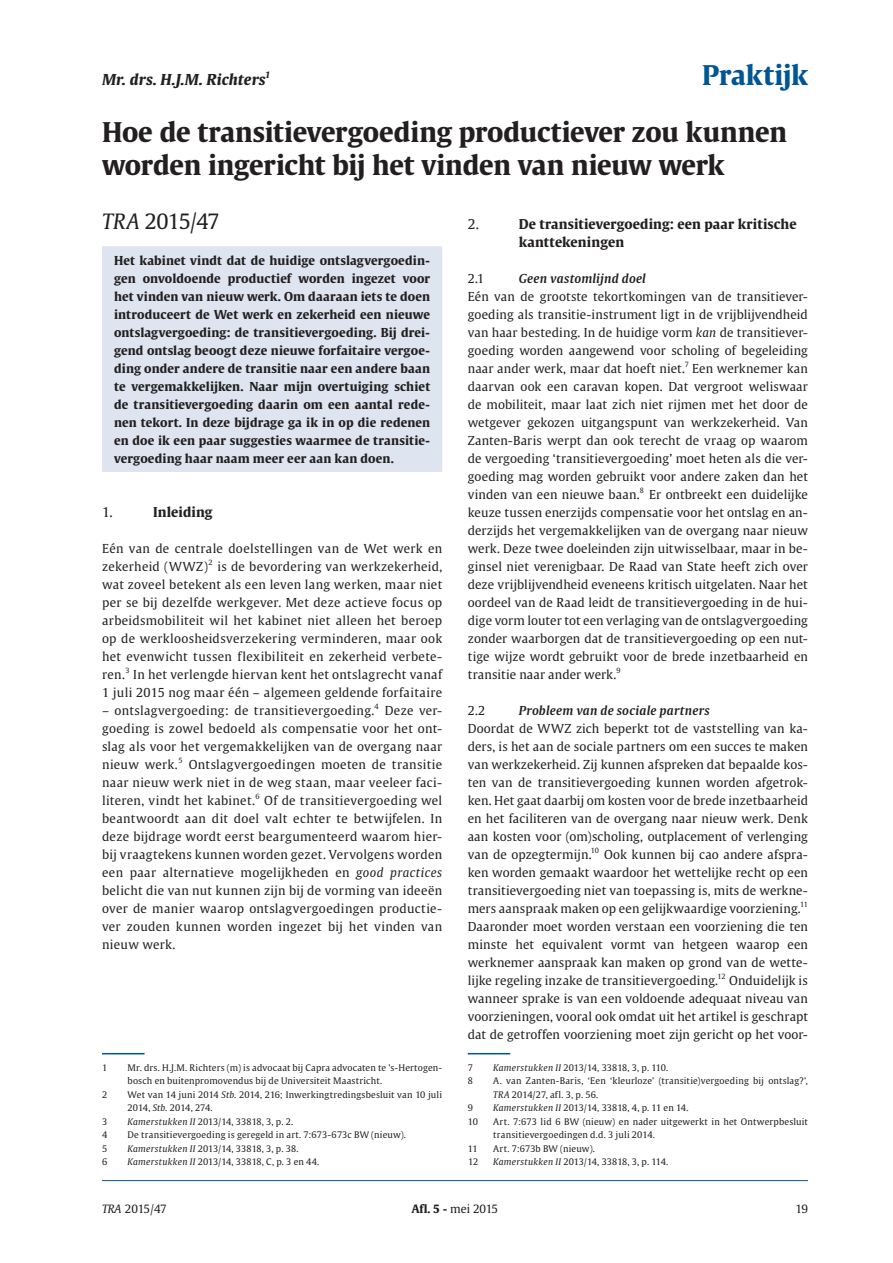
<style>
.page{position:relative;width:893px;height:1263px;background:#fff}
.page>*{position:absolute;margin:0;border:0;box-sizing:border-box;transform-origin:0 0}
.t1{font:27px/33px "Gulliver PP Bold";letter-spacing:-.01em;color:#231f20}
.t2{font:27px "Gulliver PP Bold";letter-spacing:.005em;color:#005595}
.t3{font:21px "Gulliver PP Roman";letter-spacing:-.04em;color:#231f20}
.t4{font:italic 700 15px "Gulliver";letter-spacing:.01em;color:#231f20}
.t5{font:13.5px/18px "Gulliver PP Bold";letter-spacing:.01em;color:#231f20}
.t6{font:13.5px "Gulliver PP Roman";color:#231f20}
.t7{font:12.3px/18px "Gulliver PP Roman";letter-spacing:.02em;color:#231f20;text-align:justify}
.t8{font:12.3px/18px "Gulliver PP Bold";letter-spacing:.015em;color:#231f20;text-align:justify}
.t9{font:italic 700 12.3px "Gulliver PP Semi";letter-spacing:.015em;color:#231f20}
.t10{font:11.4px "Gulliver PP Roman";letter-spacing:-.035em;color:#231f20}
.t11{font:9px/13.5px "Gulliver PP Roman";letter-spacing:.015em;color:#231f20}
.t12{font:9px "Gulliver PP Roman";letter-spacing:-.02em;color:#231f20}
.t13{font:9px "Gulliver PP Roman";letter-spacing:-.01em;color:#231f20}
.t14{font:9px "Gulliver PP Roman";letter-spacing:-.005em;color:#231f20}
.t15{font:italic 700 8.7px "Gulliver";color:#231f20}
.s1{font-family:"Gulliver PP Italic"}
.s2{font-family:"Gulliver PP Bold"}
</style>
<div class="page">
<hr style="left:102px;top:1180px;width:706px;height:1px;background:#005595">
<div style="left:102px;top:246px;width:340px;height:226px;background:#dee5f1"></div>
<hr style="left:102px;top:1053px;width:43px;height:1px;background:#005595">
<hr style="left:468px;top:1053px;width:42px;height:1px;background:#005595">
<p class="t4" style="left:102px;top:73px;width:165px">Mr. drs. H.J.M. Richters</p>
<p class="t15" style="left:265px;top:71px;width:7px">1</p>
<h1 class="t2" style="left:702px;top:64px;width:107px">Praktijk</h1>
<h1 class="t1" style="left:102px;top:118px;width:686px">Hoe de transitievergoeding productiever zou kunnen worden ingericht bij het vinden van nieuw werk</h1>
<h2 class="t3" style="left:102px;top:212px;width:119px"><span class="s1">TRA</span> 2015/47</h2>
<p class="t8" style="left:114px;top:252px;width:318px">Het kabinet vindt dat de huidige ontslagvergoedin&shy;gen onvoldoende productief worden ingezet voor het vinden van nieuw werk. Om daaraan iets te doen introduceert de Wet werk en zekerheid een nieuwe ontslagvergoeding: de transitievergoeding. Bij drei&shy;gend ontslag beoogt deze nieuwe forfaitaire vergoe&shy;ding onder andere de transitie naar een andere baan te vergemakkelijken. Naar mijn overtuiging schiet de transitievergoeding daarin om een aantal rede&shy;nen tekort. In deze bijdrage ga ik in op die redenen en doe ik een paar suggesties waarmee de transitie&shy;vergoeding haar naam meer eer aan kan doen.</p>
<p class="t6" style="left:468px;top:218px;width:13px">2.</p>
<p class="t5" style="left:519px;top:216px;width:279px">De transitievergoeding: een paar kritische kanttekeningen</p>
<p class="t7" style="left:468px;top:270px;width:18px">2.1</p>
<p class="t9" style="left:519px;top:273px;width:129px">Geen vastomlijnd doel</p>
<p class="t7" style="left:468px;top:288px;width:342px">Eén van de grootste tekortkomingen van de transitiever&shy;goeding als transitie-instrument ligt in de vrijblijvendheid van haar besteding. In de huidige vorm <span class="s1">kan</span> de transitiever&shy;goeding worden aangewend voor scholing of begeleiding naar ander werk, maar dat hoeft niet. <sup>7</sup> Een werknemer kan daarvan ook een caravan kopen. Dat vergroot weliswaar de mobiliteit, maar laat zich niet rijmen met het door de wetgever gekozen uitgangspunt van werkzekerheid. Van Zanten-Baris werpt dan ook terecht de vraag op waarom de vergoeding ‘transitievergoeding’ moet heten als die ver&shy;goeding mag worden gebruikt voor andere zaken dan het vinden van een nieuwe baan. <sup>8</sup> Er ontbreekt een duidelijke keuze tussen enerzijds compensatie voor het ontslag en an&shy;derzijds het vergemakkelijken van de overgang naar nieuw werk. Deze twee doeleinden zijn uitwisselbaar, maar in be&shy;ginsel niet verenigbaar. De Raad van State heeft zich over deze vrijblijvendheid eveneens kritisch uitgelaten. Naar het oordeel van de Raad leidt de transitievergoeding in de hui&shy;dige vorm louter tot een verlaging van de ontslagvergoeding zonder waarborgen dat de transitievergoeding op een nut&shy;tige wijze wordt gebruikt voor de brede inzetbaarheid en transitie naar ander werk. <sup>9</sup></p>
<p class="t7" style="left:468px;top:702px;width:19px">2.2</p>
<p class="t9" style="left:519px;top:705px;width:193px">Probleem van de sociale partners</p>
<p class="t7" style="left:468px;top:720px;width:342px">Doordat de WWZ zich beperkt tot de vaststelling van ka&shy;ders, is het aan de sociale partners om een succes te maken van werkzekerheid. Zij kunnen afspreken dat bepaalde kos&shy;ten van de transitievergoeding kunnen worden afgetrok&shy;ken. Het gaat daarbij om kosten voor de brede inzetbaarheid en het faciliteren van de overgang naar nieuw werk. Denk aan kosten voor (om)scholing, outplacement of verlenging van de opzegtermijn. <sup>10</sup> Ook kunnen bij cao andere afspra&shy;ken worden gemaakt waardoor het wettelijke recht op een transitievergoeding niet van toepassing is, mits de werkne&shy;mers aanspraak maken op een gelijkwaardige voorziening. <sup>11<br></sup>Daaronder moet worden verstaan een voorziening die ten minste het equivalent vormt van hetgeen waarop een werknemer aanspraak kan maken op grond van de wette&shy;lijke regeling inzake de transitievergoeding. <sup>12</sup> Onduidelijk is wanneer sprake is van een voldoende adequaat niveau van voorzieningen, vooral ook omdat uit het artikel is geschrapt dat de getroffen voorziening moet zijn gericht op het voor-</p>
<p class="t11" style="left:468px;top:1061px;width:7px">7</p>
<p class="t12" style="left:493px;top:1064px;width:177px"><span class="s1">Kamerstukken II</span> 2013/14, 33818, 3, p. 110.</p>
<p class="t11" style="left:468px;top:1075px;width:7px">8</p>
<p class="t11" style="left:493px;top:1075px;width:316px">A. van Zanten-Baris, ‘Een ‘kleurloze’ (transitie)vergoeding bij ontslag?’,<br><span class="s1">TRA</span> 2014/27 , afl. 3, p. 56.</p>
<p class="t11" style="left:468px;top:1102px;width:7px">9</p>
<p class="t13" style="left:493px;top:1104px;width:197px"><span class="s1">Kamerstukken II</span> 2013/14, 33818, 4 , p. 11 en 14.</p>
<p class="t11" style="left:468px;top:1115px;width:12px">10</p>
<p class="t11" style="left:493px;top:1115px;width:316px">Art. 7:673 lid 6 BW (nieuw) en nader uitgewerkt in het Ontwerpbesluit transitievergoedingen d.d. 3 juli 2014.</p>
<p class="t11" style="left:468px;top:1142px;width:11px">11</p>
<p class="t11" style="left:493px;top:1142px;width:103px">Art. 7:673b BW (nieuw).</p>
<p class="t11" style="left:468px;top:1156px;width:12px">12</p>
<p class="t12" style="left:493px;top:1158px;width:177px"><span class="s1">Kamerstukken II</span> 2013/14, 33818, 3, p. 114.</p>
<p class="t6" style="left:102px;top:506px;width:12px">1.</p>
<p class="t5" style="left:153px;top:504px;width:61px">Inleiding</p>
<p class="t7" style="left:102px;top:540px;width:342px">Eén van de centrale doelstellingen van de Wet werk en zekerheid (WWZ) <sup>2</sup> is de bevordering van werkzekerheid, wat zoveel betekent als een leven lang werken, maar niet per se bij dezelfde werkgever. Met deze actieve focus op arbeidsmobiliteit wil het kabinet niet alleen het beroep op de werkloosheidsverzekering verminderen, maar ook het evenwicht tussen flexibiliteit en zekerheid verbete&shy;ren. <sup>3</sup> In het verlengde hiervan kent het ontslagrecht vanaf 1 juli 2015 nog maar één – algemeen geldende forfaitaire</p>
<p class="t7" style="left:102px;top:702px;width:278px">– ontslagvergoeding: de transitievergoeding. <sup>4</sup></p>
<p class="t7" style="left:102px;top:702px;width:342px;text-indent:283px">Deze ver&shy;goeding is zowel bedoeld als compensatie voor het ont&shy;slag als voor het vergemakkelijken van de overgang naar nieuw werk. <sup>5</sup></p>
<p class="t7" style="left:102px;top:756px;width:342px;text-indent:87px">Ontslagvergoedingen moeten de transitie naar nieuw werk niet in de weg staan, maar veeleer faci&shy;literen, vindt het kabinet. <sup>6</sup> Of de transitievergoeding wel beantwoordt aan dit doel valt echter te betwijfelen. In deze bijdrage wordt eerst beargumenteerd waarom hier&shy;bij vraagtekens kunnen worden gezet. Vervolgens worden een paar alternatieve mogelijkheden en <span class="s1">good practices </span>belicht die van nut kunnen zijn bij de vorming van ideeën over de manier waarop ontslagvergoedingen productie&shy;ver zouden kunnen worden ingezet bij het vinden van nieuw werk.</p>
<p class="t11" style="left:102px;top:1061px;width:7px">1</p>
<p class="t11" style="left:128px;top:1061px;width:316px">Mr. drs. H.J.M. Richters (m) is advocaat bij Capra advocaten te ’s-Hertogen&shy;bosch en buitenpromovendus bij de Universiteit Maastricht.</p>
<p class="t11" style="left:102px;top:1088px;width:7px">2</p>
<p class="t11" style="left:128px;top:1088px;width:316px">Wet van 14 juni 2014 <span class="s1">Stb.</span> 2014, 216; Inwerkingtredingsbesluit van 10 juli<br>2014, <span class="s1">Stb.</span> 2014, 274.</p>
<p class="t11" style="left:102px;top:1115px;width:7px">3</p>
<p class="t14" style="left:128px;top:1118px;width:167px"><span class="s1">Kamerstukken II</span> 2013/14, 33818, 3, p. 2.</p>
<p class="t11" style="left:102px;top:1129px;width:7px">4</p>
<p class="t11" style="left:128px;top:1129px;width:280px">De transitievergoeding is geregeld in art. 7:673-673c BW (nieuw).</p>
<p class="t11" style="left:102px;top:1142px;width:7px">5</p>
<p class="t11" style="left:128px;top:1142px;width:172px"><span class="s1">Kamerstukken II</span> 2013/14, 33818, 3, p. 38.</p>
<p class="t11" style="left:102px;top:1156px;width:7px">6</p>
<p class="t11" style="left:128px;top:1156px;width:193px"><span class="s1">Kamerstukken II</span> 2013/14, 33818, C, p. 3 en 44.</p>
<p class="t10" style="left:102px;top:1204px;width:66px"><span class="s1">TRA</span> 2015/47</p>
<p class="t10" style="left:412px;top:1204px;width:88px"><span class="s2">Afl. 5 -</span> mei 2015</p>
<p class="t10" style="left:795px;top:1204px;width:14px">19</p>
</div>
